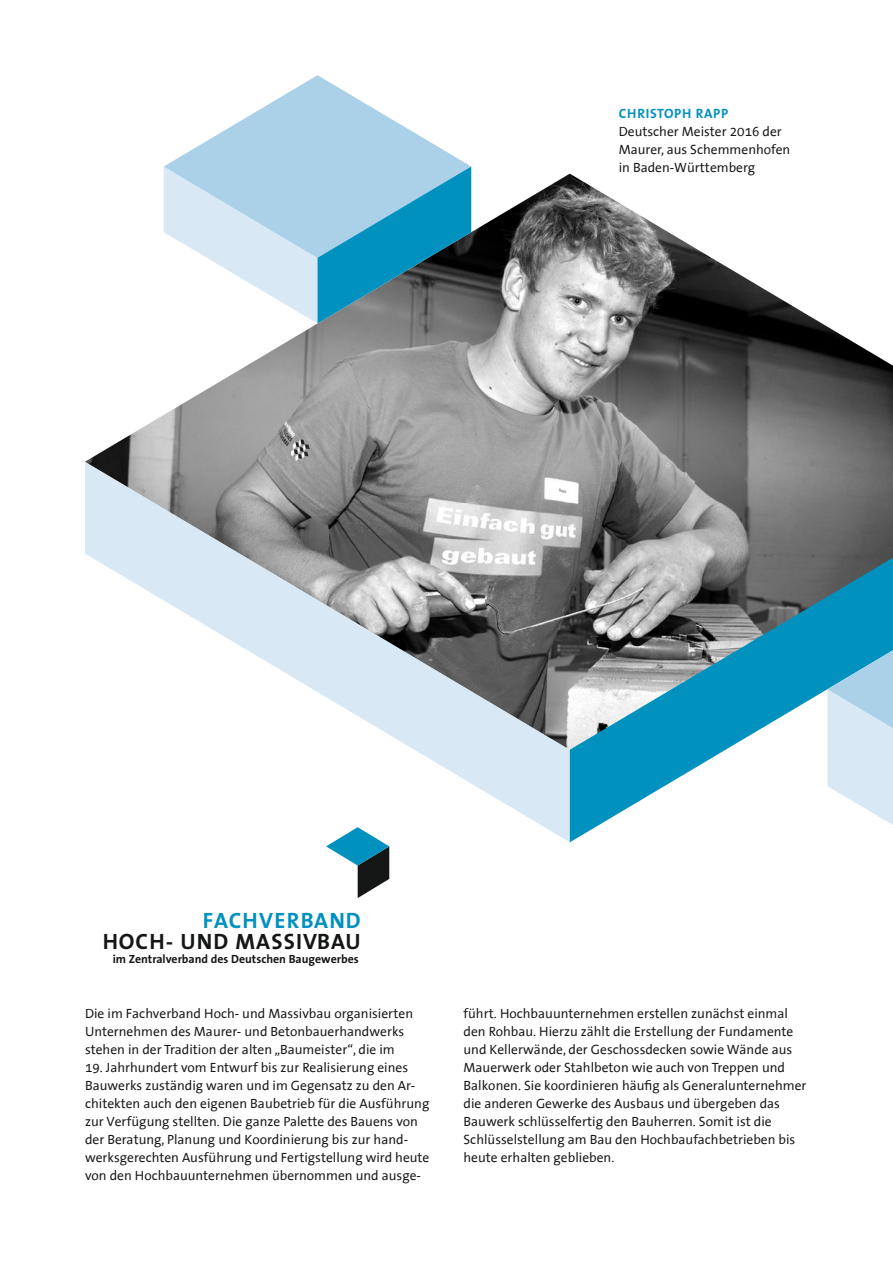
<style>
.page{position:relative;width:893px;height:1263px;background:#fff}
.page>*{position:absolute;margin:0;border:0;box-sizing:border-box;transform-origin:0 0}
.t1{font:700 22.35px "The Sans";letter-spacing:.05em;color:#151616}
.t2{font:700 22.35px "The Sans";letter-spacing:.05em;color:#0091bf}
.t3{font:13.5px/18px "The Sans Office";color:#151616}
.t4{font:13.5px "The Sans Bold Caps";letter-spacing:.05em;color:#0091bf}
.t5{font:700 11.85px "The Sans";color:#151616}
</style>
<div class="page">
<svg style="left:415px;top:750px;width:155px;height:92px"></svg>
<svg style="left:570px;top:750px;width:155px;height:92px"></svg>
<img style="left:85px;top:174px;width:808px;height:576px">
<svg style="left:164px;top:258px;width:307px;height:66px"></svg>
<svg style="left:164px;top:75px;width:307px;height:183px;fill:#abd1e8"></svg>
<svg style="left:827px;top:650px;width:66px;height:175px;background:#badced"></svg>
<svg style="left:326px;top:827px;width:63px;height:71px"></svg>
<p class="t4" style="left:619px;top:102px;width:111px">CHRISTOPH RAPP</p>
<p class="t3" style="left:619px;top:123px;width:173px">Deutscher Meister 2016 der<br>Maurer, aus Schemmenhofen in Baden-Württemberg</p>
<h1 class="t2" style="left:203px;top:902px;width:159px">FACHVERBAND</h1>
<h1 class="t1" style="left:103px;top:923px;width:259px">HOCH- UND MASSIVBAU</h1>
<p class="t5" style="left:113px;top:949px;width:247px">im Zentralverband des Deutschen Baugewerbes</p>
<p class="t3" style="left:85px;top:1005px;width:330px">Die im Fachverband Hoch- und Massivbau organisierten<br>Unternehmen des Maurer- und Betonbauerhandwerks stehen in der Tradition der alten „Baumeister“, die im</p>
<p class="t3" style="left:85px;top:1059px;width:346px">19. Jahrhundert vom Entwurf bis zur Realisierung eines Bauwerks zuständig waren und im Gegensatz zu den Ar&shy;chitekten auch den eigenen Baubetrieb für die Ausführung zur Verfügung stellten. Die ganze Palette des Bauens von der Beratung, Planung und Koordinierung bis zur hand&shy;werksgerechten Ausführung und Fertigstellung wird heute von den Hochbauunternehmen übernommen und ausge-</p>
<p class="t3" style="left:463px;top:1005px;width:345px">führt. Hochbauunternehmen erstellen zunächst einmal den Rohbau. Hierzu zählt die Erstellung der Fundamente und Kellerwände, der Geschossdecken sowie Wände aus Mauerwerk oder Stahlbeton wie auch von Treppen und Balkonen. Sie koordinieren häufig als Generalunternehmer die anderen Gewerke des Ausbaus und übergeben das Bauwerk schlüsselfertig den Bauherren. Somit ist die Schlüsselstellung am Bau den Hochbaufachbetrieben bis heute erhalten geblieben.</p>
</div>
